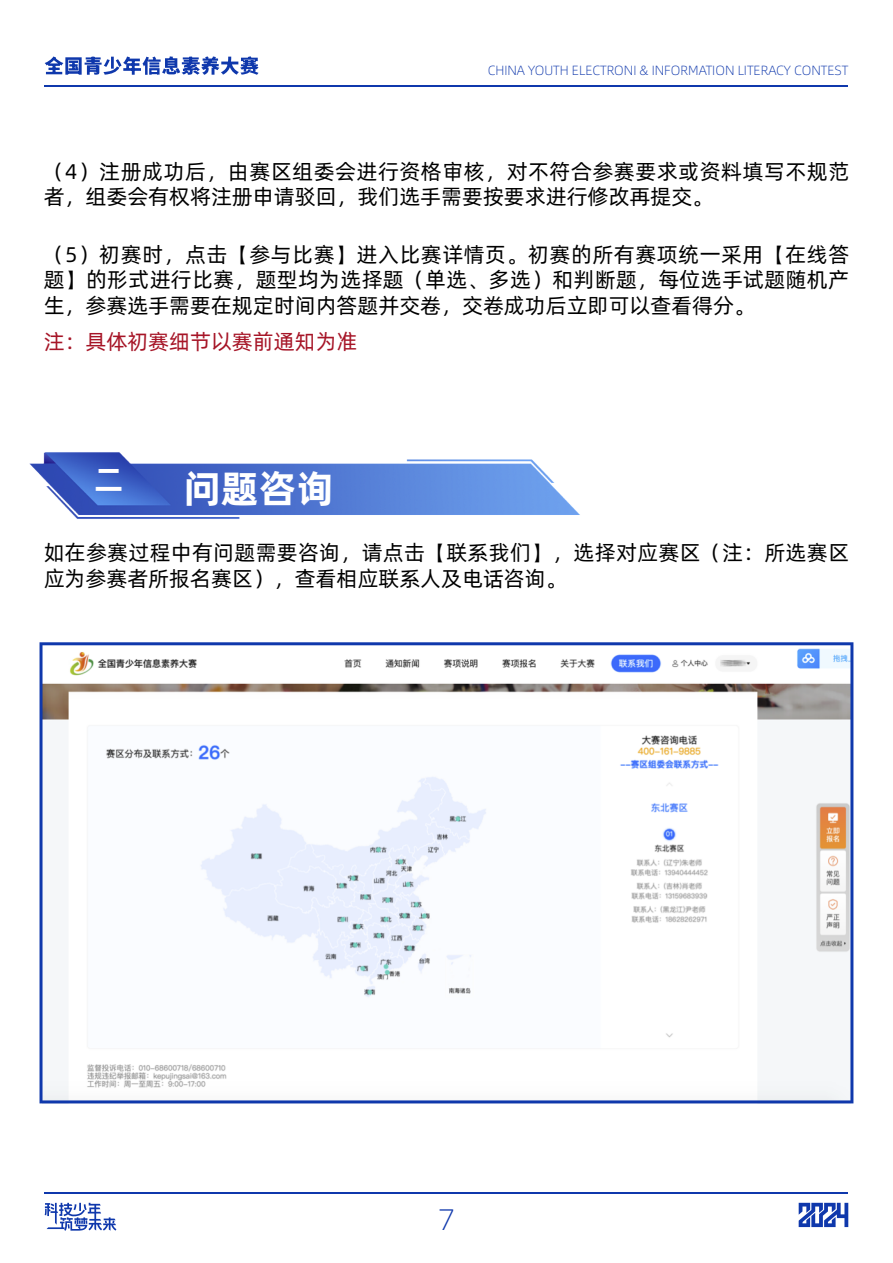
<style>
.page{position:relative;width:893px;height:1263px;background:#fff}
.page>*{position:absolute;margin:0;border:0;box-sizing:border-box;transform-origin:0 0}
.t1{font:700 38.25px "Alibaba Pu Hui Ti";color:#fff}
.t2{font:300 29.7px "Alibaba Pu Hui Ti";color:#0f38ac}
.t3{font:700 29.7px "Alibaba Pu Hui Ti";color:#fff}
.t4{font:21.3px/25.5px "Alibaba Pu Hui Ti";color:#000}
.t5{font:21.3px/25.5px "Alibaba Pu Hui Ti";letter-spacing:.025em;color:#000}
.t6{font:21.3px "Alibaba Pu Hui Ti";color:#a61527}
.t7{font:300 13.35px "Alibaba Pu Hui Ti";color:#0f38ac}
</style>
<div class="page">
<hr style="left:45px;top:85px;width:803px;height:2px;background:#0f38ac">
<svg style="left:45px;top:56px;width:214px;height:19px"></svg>
<hr style="left:45px;top:1192px;width:803px;height:1px;background:#0f38ac">
<svg style="left:45px;top:1203px;width:71px;height:28px"></svg>
<svg style="left:799px;top:1203px;width:49px;height:24px"></svg>
<img style="left:29px;top:452px;width:551px;height:67px">
<svg style="left:40px;top:642px;width:813px;height:461px"></svg>
<p class="t7" style="left:488px;top:60px;width:362px">CHINA YOUTH ELECTRONI &amp; INFORMATION LITERACY CONTEST</p>
<p class="t5" style="left:44px;top:157px;width:807px">（4）注册成功后，由赛区组委会进行资格审核，对不符合参赛要求或资料填写不规范者，组委会有权将注册申请驳回，我们选手需要按要求进行修改再提交。</p>
<p class="t4" style="left:44px;top:240px;width:807px;text-align:justify">（5）初赛时，点击【参与比赛】进入比赛详情页。初赛的所有赛项统一采用【在线答题】的形式进行比赛，题型均为选择题（单选、多选）和判断题，每位选手试题随机产生，参赛选手需要在规定时间内答题并交卷，交卷成功后立即可以查看得分。</p>
<p class="t6" style="left:44px;top:325px;width:315px">注：具体初赛细节以赛前通知为准</p>
<h2 class="t3" style="left:94px;top:456px;width:31px">二</h2>
<h1 class="t1" style="left:184px;top:458px;width:152px">问题咨询</h1>
<p class="t4" style="left:44px;top:539px;width:807px">如在参赛过程中有问题需要咨询，请点击【联系我们】，选择对应赛区（注：所选赛区应为参赛者所报名赛区），查看相应联系人及电话咨询。</p>
<h2 class="t2" style="left:438px;top:1198px;width:18px">7</h2>
</div>
